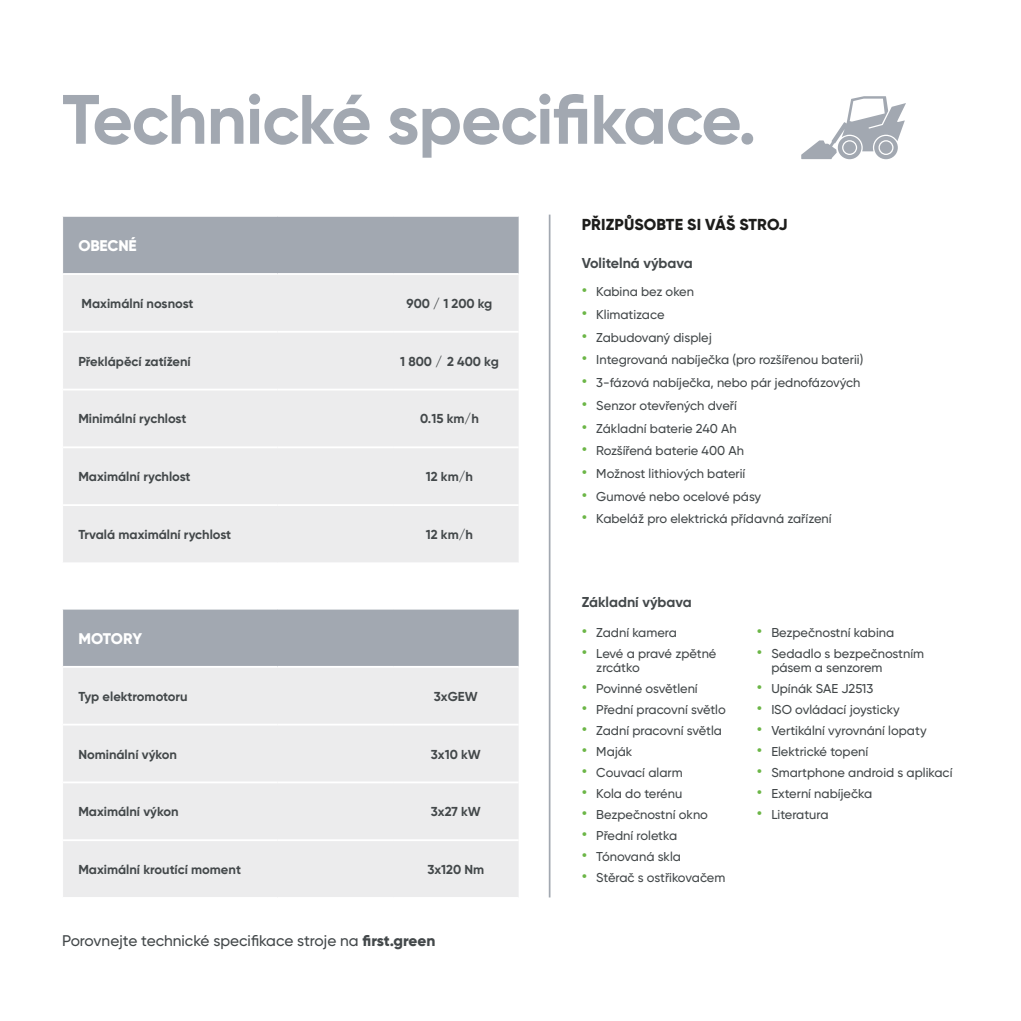
<style>
.page{position:relative;width:1021px;height:1021px;background:#fff}
.page>*{position:absolute;margin:0;border:0;box-sizing:border-box;transform-origin:0 0}
.t1{font:700 69.75px "Gilroy";letter-spacing:-.02em;color:#a2a8b1}
.t2{font:800 15.97px "Gilroy";letter-spacing:.01em;color:#1d1d1b}
.t3{font:500 15.53px "Gilroy";color:#43484a}
.t4{font:800 15.53px "Gilroy";letter-spacing:-.01em;color:#fff}
.t5{font:700 14.4px "Gilroy";color:#43484a}
.t6{font:700 13.05px "Gilroy";color:#43484a}
.t7{font:500 12.83px/13.7px "Gilroy";color:#43484a}
.s1{font-weight:800}
.s2{font-size:16.88px;color:#6cb647}
</style>
<div class="page">
<svg style="left:801px;top:96px;width:104px;height:63px"></svg>
<hr style="left:548px;top:214px;width:2px;height:683px;background:#a2a8b1">
<div style="left:63px;top:217px;width:455px;height:56px;background:#a2a8b1"></div>
<div style="left:63px;top:275px;width:455px;height:287px;background:#ececed"></div>
<hr style="left:63px;top:331px;width:214px;height:2px;background:#fff">
<hr style="left:277px;top:331px;width:116px;height:2px;background:#fff">
<hr style="left:393px;top:331px;width:125px;height:2px;background:#fff">
<hr style="left:63px;top:388px;width:214px;height:2px;background:#fff">
<hr style="left:277px;top:388px;width:116px;height:2px;background:#fff">
<hr style="left:393px;top:388px;width:125px;height:2px;background:#fff">
<hr style="left:63px;top:446px;width:214px;height:2px;background:#fff">
<hr style="left:277px;top:446px;width:116px;height:2px;background:#fff">
<hr style="left:393px;top:446px;width:125px;height:2px;background:#fff">
<hr style="left:63px;top:504px;width:214px;height:2px;background:#fff">
<hr style="left:277px;top:504px;width:116px;height:2px;background:#fff">
<hr style="left:393px;top:504px;width:125px;height:2px;background:#fff">
<div style="left:63px;top:609px;width:455px;height:57px;background:#a2a8b1"></div>
<div style="left:63px;top:668px;width:455px;height:229px;background:#ececed"></div>
<hr style="left:63px;top:723px;width:214px;height:2px;background:#fff">
<hr style="left:277px;top:723px;width:116px;height:2px;background:#fff">
<hr style="left:393px;top:723px;width:125px;height:2px;background:#fff">
<hr style="left:63px;top:781px;width:214px;height:2px;background:#fff">
<hr style="left:277px;top:781px;width:116px;height:2px;background:#fff">
<hr style="left:393px;top:781px;width:125px;height:2px;background:#fff">
<hr style="left:63px;top:839px;width:214px;height:2px;background:#fff">
<hr style="left:277px;top:839px;width:116px;height:2px;background:#fff">
<hr style="left:393px;top:839px;width:125px;height:2px;background:#fff">
<p class="t1" style="left:62px;top:76px;width:696px">Technické specifikace.</p>
<p class="t4" style="left:78px;top:236px;width:60px">OBECNÉ</p>
<p class="t6" style="left:82px;top:295px;width:113px">Maximální nosnost</p>
<p class="t6" style="left:406px;top:295px;width:87px">900 / 1 200 kg</p>
<p class="t6" style="left:78px;top:353px;width:114px">Překlápěcí zatížení</p>
<p class="t6" style="left:400px;top:353px;width:100px">1 800 / 2 400 kg</p>
<p class="t6" style="left:78px;top:411px;width:109px">Minimální rychlost</p>
<p class="t6" style="left:420px;top:411px;width:60px">0.15 km/h</p>
<p class="t6" style="left:78px;top:468px;width:114px">Maximální rychlost</p>
<p class="t6" style="left:426px;top:468px;width:49px">12 km/h</p>
<p class="t6" style="left:78px;top:526px;width:154px">Trvalá maximální rychlost</p>
<p class="t6" style="left:426px;top:526px;width:49px">12 km/h</p>
<p class="t4" style="left:78px;top:628px;width:65px">MOTORY</p>
<p class="t6" style="left:78px;top:688px;width:111px">Typ elektromotoru</p>
<p class="t6" style="left:434px;top:688px;width:45px">3xGEW</p>
<p class="t6" style="left:78px;top:745px;width:100px">Nominální výkon</p>
<p class="t6" style="left:431px;top:745px;width:52px">3x10 kW</p>
<p class="t6" style="left:78px;top:803px;width:102px">Maximální výkon</p>
<p class="t6" style="left:431px;top:803px;width:51px">3x27 kW</p>
<p class="t6" style="left:78px;top:861px;width:164px">Maximální kroutící moment</p>
<p class="t6" style="left:427px;top:861px;width:58px">3x120 Nm</p>
<p class="t3" style="left:62px;top:930px;width:375px">Porovnejte technické specifikace stroje na <span class="s1">first.green</span></p>
<p class="t2" style="left:581px;top:214px;width:207px">PŘIZPŮSOBTE SI VÁŠ STROJ</p>
<p class="t5" style="left:581px;top:254px;width:113px">Volitelná výbava</p>
<p class="t7" style="left:581px;top:285px;width:114px"><span class="s2">•</span> Kabina bez oken</p>
<p class="t7" style="left:581px;top:307px;width:84px"><span class="s2">•</span> Klimatizace</p>
<p class="t7" style="left:581px;top:330px;width:132px"><span class="s2">•</span> Zabudovaný displej</p>
<p class="t7" style="left:581px;top:353px;width:283px"><span class="s2">•</span> Integrovaná nabíječka (pro rozšířenou baterii)</p>
<p class="t7" style="left:581px;top:375px;width:280px"><span class="s2">•</span> 3-fázová nabíječka, nebo pár jednofázových</p>
<p class="t7" style="left:581px;top:398px;width:157px"><span class="s2">•</span> Senzor otevřených dveří</p>
<p class="t7" style="left:581px;top:421px;width:156px"><span class="s2">•</span> Základní baterie 240 Ah</p>
<p class="t7" style="left:581px;top:444px;width:164px"><span class="s2">•</span> Rozšířená baterie 400 Ah</p>
<p class="t7" style="left:581px;top:466px;width:165px"><span class="s2">•</span> Možnost lithiových baterií</p>
<p class="t7" style="left:581px;top:489px;width:181px"><span class="s2">•</span> Gumové nebo ocelové pásy</p>
<p class="t7" style="left:581px;top:512px;width:251px"><span class="s2">•</span> Kabeláž pro elektrická přídavná zařízení</p>
<p class="t5" style="left:581px;top:592px;width:111px">Základní výbava</p>
<p class="t7" style="left:581px;top:625px;width:97px"><span class="s2">•</span> Zadní kamera</p>
<p class="t7" style="left:596px;top:646px;width:122px;text-indent:-15px"><span class="s2">•</span> Levé a pravé zpětné zrcátko</p>
<p class="t7" style="left:581px;top:681px;width:118px"><span class="s2">•</span> Povinné osvětlení</p>
<p class="t7" style="left:581px;top:702px;width:146px"><span class="s2">•</span> Přední pracovní světlo</p>
<p class="t7" style="left:581px;top:723px;width:142px"><span class="s2">•</span> Zadní pracovní světla</p>
<p class="t7" style="left:581px;top:744px;width:52px"><span class="s2">•</span> Maják</p>
<p class="t7" style="left:581px;top:765px;width:102px"><span class="s2">•</span> Couvací alarm</p>
<p class="t7" style="left:581px;top:786px;width:102px"><span class="s2">•</span> Kola do terénu</p>
<p class="t7" style="left:581px;top:807px;width:128px"><span class="s2">•</span> Bezpečnostní okno</p>
<p class="t7" style="left:581px;top:828px;width:97px"><span class="s2">•</span> Přední roletka</p>
<p class="t7" style="left:581px;top:849px;width:101px"><span class="s2">•</span> Tónovaná skla</p>
<p class="t7" style="left:581px;top:870px;width:145px"><span class="s2">•</span> Stěrač s ostřikovačem</p>
<p class="t7" style="left:756px;top:625px;width:139px"><span class="s2">•</span> Bezpečnostní kabina</p>
<p class="t7" style="left:771px;top:646px;width:154px;text-indent:-15px"><span class="s2">•</span> Sedadlo s bezpečnostním pásem a senzorem</p>
<p class="t7" style="left:756px;top:681px;width:118px"><span class="s2">•</span> Upínák SAE J2513</p>
<p class="t7" style="left:756px;top:702px;width:144px"><span class="s2">•</span> ISO ovládací joysticky</p>
<p class="t7" style="left:756px;top:723px;width:171px"><span class="s2">•</span> Vertikální vyrovnání lopaty</p>
<p class="t7" style="left:756px;top:744px;width:113px"><span class="s2">•</span> Elektrické topení</p>
<p class="t7" style="left:756px;top:765px;width:197px"><span class="s2">•</span> Smartphone android s aplikací</p>
<p class="t7" style="left:756px;top:786px;width:117px"><span class="s2">•</span> Externí nabíječka</p>
<p class="t7" style="left:756px;top:807px;width:73px"><span class="s2">•</span> Literatura</p>
</div>
